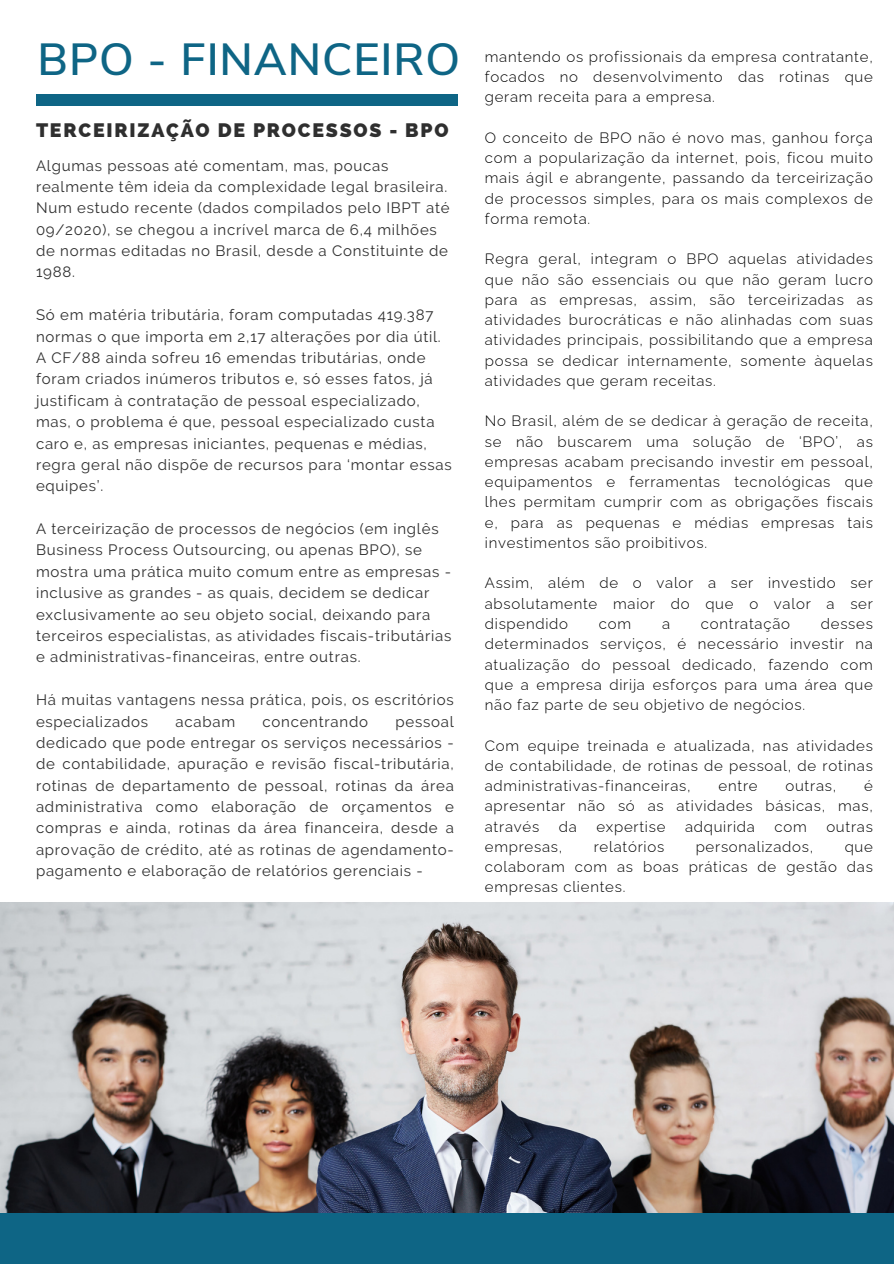
<style>
.page{position:relative;width:894px;height:1264px;background:#fff}
.page>*{position:absolute;margin:0;border:0;box-sizing:border-box;transform-origin:0 0}
.t1{font:600 45px "Nunito Sans";letter-spacing:.02em;color:#0e6585}
.t2{font:800 19.5px "Raleway";letter-spacing:.09em;color:#2f2f2f}
.t3{font:300 15px/20.2px "Raleway";letter-spacing:.05em;color:#000;text-align:justify}
.t4{font:15px/21.3px "Raleway";letter-spacing:.05em;color:#2f2f2f}
</style>
<div class="page">
<img style="left:0;top:902px;width:893px;height:311px">
<div style="left:0;top:1213px;width:893px;height:50px;background:#0e6585"></div>
<div style="left:36px;top:94px;width:421px;height:12px;background:#0e6585"></div>
<h1 class="t1" style="left:38px;top:29px;width:424px">BPO - FINANCEIRO</h1>
<h2 class="t2" style="left:36px;top:119px;width:414px">TERCEIRIZAÇÃO DE PROCESSOS - BPO</h2>
<p class="t4" style="left:36px;top:154px;width:415px">Algumas pessoas até comentam, mas, poucas realmente têm ideia da complexidade legal brasileira.<br>Num estudo recente (dados compilados pelo IBPT até 09/2020), se chegou a incrível marca de 6,4 milhões de normas editadas no Brasil, desde a Constituinte de 1988.</p>
<p class="t4" style="left:36px;top:304px;width:417px">Só em matéria tributária, foram computadas 419.387 normas o que importa em 2,17 alterações por dia útil.<br>A CF/88 ainda sofreu 16 emendas tributárias, onde foram criados inúmeros tributos e, só esses fatos, já justificam à contratação de pessoal especializado, mas, o problema é que, pessoal especializado custa caro e, as empresas iniciantes, pequenas e médias, regra geral não dispõe de recursos para ‘montar essas equipes’.</p>
<p class="t4" style="left:36px;top:518px;width:417px">A terceirização de processos de negócios (em inglês Business Process Outsourcing, ou apenas BPO), se mostra uma prática muito comum entre as empresas - inclusive as grandes - as quais, decidem se dedicar exclusivamente ao seu objeto social, deixando para terceiros especialistas, as atividades fiscais-tributárias e administrativas-financeiras, entre outras.</p>
<p class="t4" style="left:36px;top:689px;width:419px">Há muitas vantagens nessa prática, pois, os escritórios especializados</p>
<p class="t4" style="left:36px;top:710px;width:419px;text-align:justify;text-indent:359px">pessoal dedicado que pode entregar os serviços necessários - de contabilidade, apuração e revisão fiscal-tributária, rotinas de departamento de pessoal, rotinas da área administrativa como elaboração de orçamentos e compras e ainda, rotinas da área financeira, desde a aprovação de crédito, até as rotinas de agendamento&shy;pagamento e elaboração de relatórios gerenciais -</p>
<p class="t4" style="left:175px;top:710px;width:61px">acabam</p>
<p class="t4" style="left:262px;top:710px;width:107px">concentrando</p>
<p class="t3" style="left:484px;top:46px;width:389px">mantendo os profissionais da empresa contratante, focados no desenvolvimento das rotinas que geram receita para a empresa.</p>
<p class="t3" style="left:484px;top:127px;width:389px">O conceito de BPO não é novo mas, ganhou força com a popularização da internet, pois, ficou muito mais ágil e abrangente, passando da terceirização de processos simples, para os mais complexos de forma remota.</p>
<p class="t3" style="left:484px;top:249px;width:389px">Regra geral, integram o BPO aquelas atividades que não são essenciais ou que não geram lucro para as empresas, assim, são terceirizadas as atividades burocráticas e não alinhadas com suas atividades principais, possibilitando que a empresa possa se dedicar internamente, somente àquelas atividades que geram receitas.</p>
<p class="t3" style="left:484px;top:411px;width:389px">No Brasil, além de se dedicar à geração de receita, se não buscarem uma solução de ‘BPO’, as empresas acabam precisando investir em pessoal, equipamentos e ferramentas tecnológicas que lhes permitam cumprir com as obrigações fiscais e, para as pequenas e médias empresas tais investimentos são proibitivos.</p>
<p class="t3" style="left:484px;top:573px;width:389px">Assim, além de o valor a ser investido ser absolutamente maior do que o valor a ser dispendido</p>
<p class="t3" style="left:484px;top:613px;width:389px;text-indent:336px">desses determinados serviços, é necessário investir na atualização do pessoal dedicado, fazendo com que a empresa dirija esforços para uma área que não faz parte de seu objetivo de negócios.</p>
<p class="t3" style="left:484px;top:735px;width:389px">Com equipe treinada e atualizada, nas atividades de contabilidade, de rotinas de pessoal, de rotinas administrativas-financeiras,</p>
<p class="t3" style="left:598px;top:613px;width:34px">com</p>
<p class="t3" style="left:662px;top:613px;width:10px">a</p>
<p class="t3" style="left:700px;top:613px;width:91px">contratação</p>
<p class="t3" style="left:484px;top:775px;width:389px;text-indent:379px">é apresentar não só as atividades básicas, mas, através</p>
<p class="t3" style="left:718px;top:775px;width:41px">entre</p>
<p class="t3" style="left:785px;top:775px;width:52px">outras,</p>
<p class="t3" style="left:558px;top:816px;width:20px">da</p>
<p class="t3" style="left:596px;top:816px;width:71px">expertise</p>
<p class="t3" style="left:684px;top:816px;width:71px">adquirida</p>
<p class="t3" style="left:774px;top:816px;width:34px">com</p>
<p class="t3" style="left:826px;top:816px;width:48px">outras</p>
<p class="t3" style="left:484px;top:836px;width:79px">empresas,</p>
<p class="t3" style="left:593px;top:836px;width:72px">relatórios</p>
<p class="t3" style="left:695px;top:836px;width:119px">personalizados,</p>
<p class="t3" style="left:484px;top:836px;width:389px;text-indent:360px">que colaboram com as boas práticas de gestão das empresas clientes.</p>
</div>
